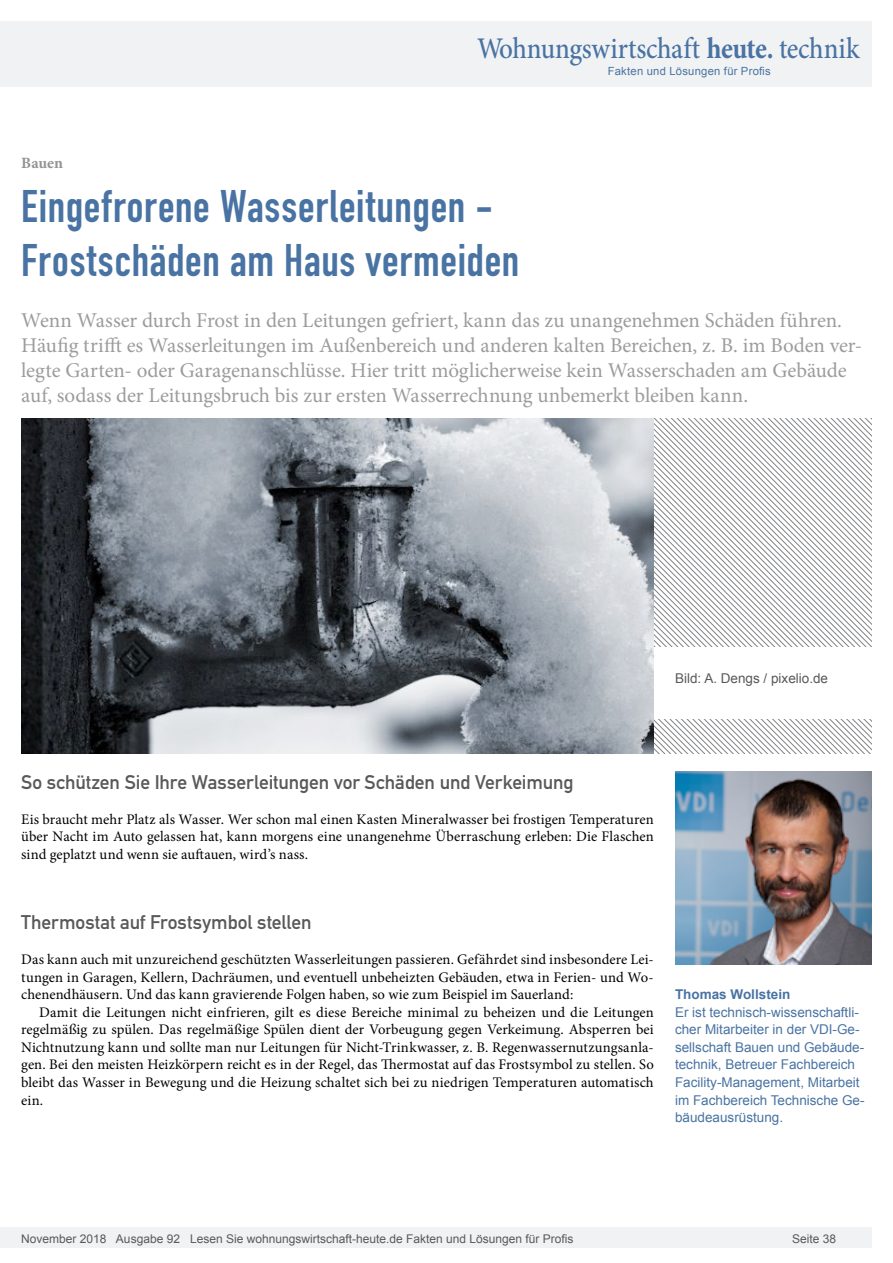
<style>
.page{position:relative;width:893px;height:1263px;background:#fff}
.page>*{position:absolute;margin:0;border:0;box-sizing:border-box;transform-origin:0 0}
.Überschrift_Groß{font:45px/54px "DIN Engschrift";letter-spacing:.015em;color:#4973a3}
.t1{font:500 30px "Minion Pro";letter-spacing:-.01em;color:#4973a3;scale:.9 1}
.Anlesetext{font:21px/25.2px "Minion Pro";letter-spacing:-.005em;color:#9c9c9c}
.Überschrift_Grau{font:19.5px "DIN Mittelschrift";letter-spacing:-.005em;color:#595959}
.Kategorie{font:700 15.75px "Minion Pro";letter-spacing:-.005em;color:#939393}
.Fließtext_erste_Zeil{font:14.7px/17.5px "Minion Pro";letter-spacing:.005em;color:#000;text-align:justify}
.Fliesstext{font:14.7px/17.5px "Minion Pro";letter-spacing:.005em;color:#000;text-align:justify}
.Info{font:13.5px/17.5px "Arial";color:#4973a3}
.Bildunterschrift{font:13.5px "Arial";color:#595959}
.Info-2{font:700 13.5px "Arial";color:#4973a3}
.t2{font:12px "Arial";color:#595959}
.t3{font:11.25px "Arial";letter-spacing:.025em;color:#4973a3}
.s1{font-weight:700}
</style>
<div class="page">
<div style="left:0;top:1227px;width:872px;height:20px;background:#f1f2f3"></div>
<div style="left:0;top:21px;width:872px;height:66px;background:#f1f2f3"></div>
<svg style="left:654px;top:418px;width:218px;height:336px"></svg>
<svg style="left:654px;top:513px;width:218px;height:240px"></svg>
<div style="left:654px;top:647px;width:237px;height:71px;background:#fff"></div>
<img style="left:21px;top:419px;width:633px;height:334px">
<img style="left:675px;top:771px;width:197px;height:193px">
<h2 class="t1" style="left:477px;top:28px;width:426px">Wohnungswirtschaft <span class="s1">heute.</span> technik</h2>
<p class="t3" style="left:608px;top:63px;width:165px">Fakten und Lösungen für Profis</p>
<p class="Kategorie" style="left:21px;top:152px;width:43px">Bauen</p>
<p class="Überschrift_Groß" style="left:21px;top:180px;width:500px">Eingefrorene Wasserleitungen -<br>Frostschäden am Haus vermeiden</p>
<p class="Anlesetext" style="left:21px;top:307px;width:843px">Wenn Wasser durch Frost in den Leitungen gefriert, kann das zu unangenehmen Schäden führen.<br>Häufig trifft es Wasserleitungen im Außenbereich und anderen kalten Bereichen, z. B. im Boden ver&shy;legte Garten- oder Garagenanschlüsse. Hier tritt möglicherweise kein Wasserschaden am Gebäude auf, sodass der Leitungsbruch bis zur ersten Wasserrechnung unbemerkt bleiben kann.</p>
<p class="Bildunterschrift" style="left:675px;top:670px;width:155px">Bild: A. Dengs / pixelio.de</p>
<p class="Überschrift_Grau" style="left:21px;top:770px;width:554px">So schützen Sie Ihre Wasserleitungen vor Schäden und Verkeimung</p>
<p class="Fließtext_erste_Zeil" style="left:21px;top:810px;width:634px">Eis braucht mehr Platz als Wasser. Wer schon mal einen Kasten Mineralwasser bei frostigen Temperaturen über Nacht im Auto gelassen hat, kann morgens eine unangenehme Überraschung erleben: Die Flaschen sind geplatzt und wenn sie auftauen, wird’s nass.</p>
<p class="Überschrift_Grau" style="left:21px;top:911px;width:292px">Thermostat auf Frostsymbol stellen</p>
<p class="Fließtext_erste_Zeil" style="left:21px;top:951px;width:634px">Das kann auch mit unzureichend geschützten Wasserleitungen passieren. Gefährdet sind insbesondere Lei&shy;tungen in Garagen, Kellern, Dachräumen, und eventuell unbeheizten Gebäuden, etwa in Ferien- und Wo&shy;chenendhäusern. Und das kann gravierende Folgen haben, so wie zum Beispiel im Sauerland:</p>
<p class="Fliesstext" style="left:21px;top:1003px;width:634px;text-indent:18px">Damit die Leitungen nicht einfrieren, gilt es diese Bereiche minimal zu beheizen und die Leitungen regelmäßig zu spülen. Das regelmäßige Spülen dient der Vorbeugung gegen Verkeimung. Absperren bei Nichtnutzung kann und sollte man nur Leitungen für Nicht-Trinkwasser, z. B. Regenwassernutzungsanla&shy;gen. Bei den meisten Heizkörpern reicht es in der Regel, das Thermostat auf das Frostsymbol zu stellen. So bleibt das Wasser in Bewegung und die Heizung schaltet sich bei zu niedrigen Temperaturen automatisch ein.</p>
<p class="Info-2" style="left:675px;top:985px;width:117px">Thomas Wollstein</p>
<p class="Info" style="left:675px;top:1003px;width:191px">Er ist technisch-wissenschaftli&shy;cher Mitarbeiter in der VDI-Ge&shy;sellschaft Bauen und Gebäude&shy;technik, Betreuer Fachbereich<br>Facility-Management, Mitarbeit im Fachbereich Technische Ge&shy;bäudeausrüstung.</p>
<p class="t2" style="left:21px;top:1230px;width:554px">November 2018 Ausgabe 92 Lesen Sie wohnungswirtschaft-heute.de Fakten und Lösungen für Profis</p>
<p class="t2" style="left:792px;top:1231px;width:46px">Seite 38</p>
</div>
